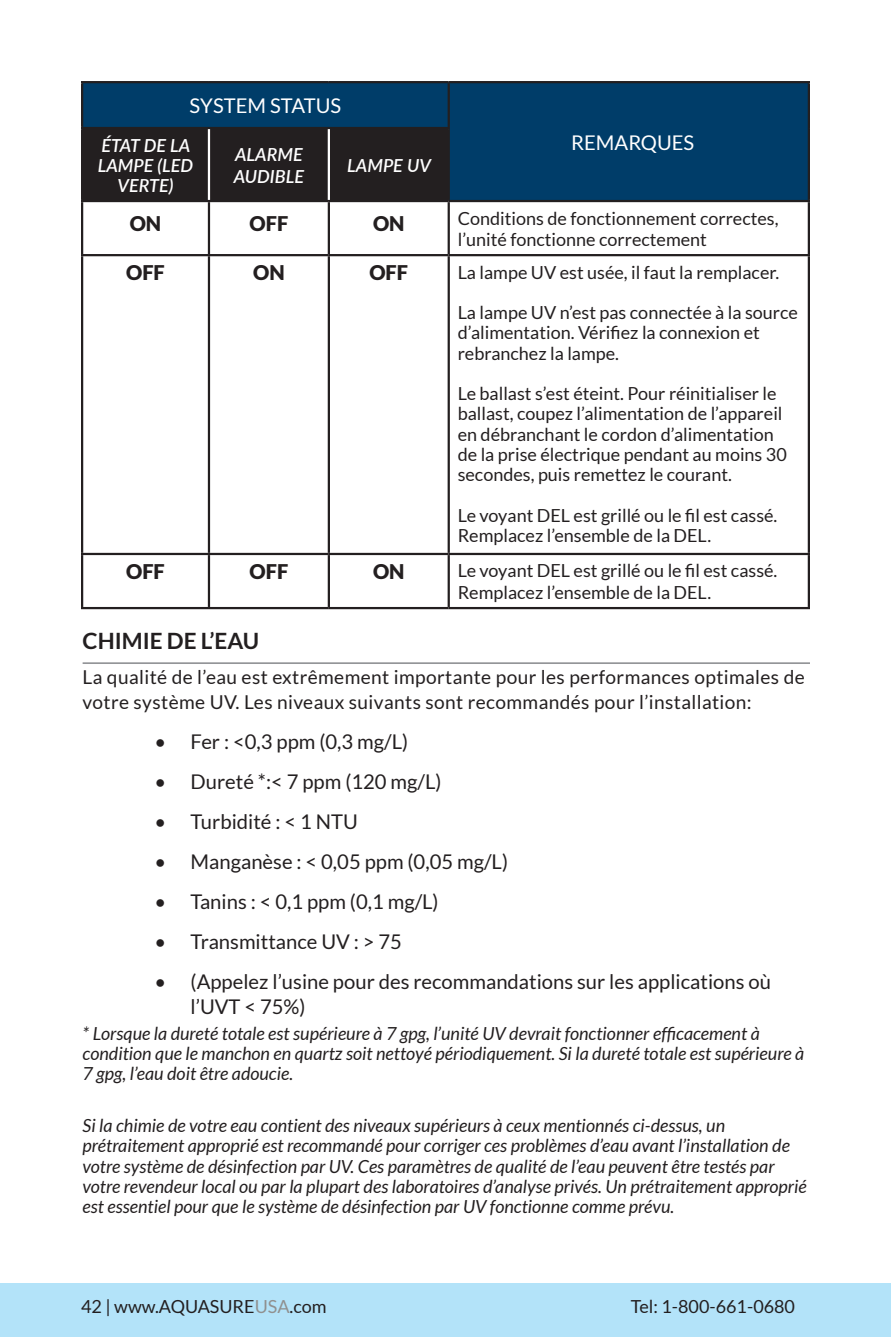
<style>
.page{position:relative;width:891px;height:1337px;background:#fff}
.page>*{position:absolute;margin:0;border:0;box-sizing:border-box;transform-origin:0 0}
.t1{font:700 22.5px "Lato";color:#231f20}
.t2{font:20.25px/24.3px "Lato";color:#231f20}
.t3{font:900 20.25px "Lato";color:#231f20}
.t4{font:20.25px "Lato";color:#fff}
.t5{font:19.12px/24.8px "Lato";letter-spacing:.02em;color:#231f20}
.t6{font:italic 18px/20.2px "Lato";color:#231f20}
.t7{font:18px/20.2px "Lato";color:#231f20}
.t8{font:italic 600 18px/20.2px "Lato";color:#fff;text-align:center}
.s1{color:#90908f}
</style>
<div class="page">
<div style="left:0;top:1283px;width:891px;height:53px;background:#b3e3f9"></div>
<div style="left:83px;top:83px;width:725px;height:117px;background:#003d69"></div>
<div style="left:83px;top:129px;width:365px;height:71px;background:#231f20"></div>
<hr style="left:81px;top:81px;width:128px;height:2px;background:#231f20">
<hr style="left:81px;top:83px;width:2px;height:44px;background:#231f20">
<hr style="left:209px;top:81px;width:120px;height:2px;background:#231f20">
<hr style="left:329px;top:81px;width:120px;height:2px;background:#231f20">
<hr style="left:449px;top:81px;width:361px;height:2px;background:#231f20">
<hr style="left:448px;top:83px;width:2px;height:44px;background:#231f20">
<hr style="left:808px;top:83px;width:2px;height:45px;background:#231f20">
<hr style="left:81px;top:127px;width:128px;height:2px;background:#231f20">
<hr style="left:81px;top:129px;width:2px;height:71px;background:#231f20">
<hr style="left:209px;top:127px;width:120px;height:2px;background:#231f20">
<hr style="left:329px;top:127px;width:121px;height:2px;background:#231f20">
<hr style="left:448px;top:129px;width:2px;height:71px;background:#231f20">
<hr style="left:808px;top:128px;width:2px;height:72px;background:#231f20">
<hr style="left:81px;top:200px;width:128px;height:2px;background:#231f20">
<hr style="left:81px;top:202px;width:2px;height:52px;background:#231f20">
<hr style="left:209px;top:200px;width:120px;height:2px;background:#231f20">
<hr style="left:208px;top:202px;width:2px;height:52px;background:#231f20">
<hr style="left:329px;top:200px;width:120px;height:2px;background:#231f20">
<hr style="left:328px;top:202px;width:2px;height:52px;background:#231f20">
<hr style="left:449px;top:200px;width:361px;height:2px;background:#231f20">
<hr style="left:448px;top:202px;width:2px;height:52px;background:#231f20">
<hr style="left:808px;top:202px;width:2px;height:52px;background:#231f20">
<hr style="left:81px;top:254px;width:128px;height:2px;background:#231f20">
<hr style="left:81px;top:256px;width:2px;height:297px;background:#231f20">
<hr style="left:209px;top:254px;width:120px;height:2px;background:#231f20">
<hr style="left:208px;top:256px;width:2px;height:297px;background:#231f20">
<hr style="left:329px;top:254px;width:120px;height:2px;background:#231f20">
<hr style="left:328px;top:256px;width:2px;height:297px;background:#231f20">
<hr style="left:449px;top:254px;width:361px;height:2px;background:#231f20">
<hr style="left:448px;top:256px;width:2px;height:297px;background:#231f20">
<hr style="left:808px;top:256px;width:2px;height:297px;background:#231f20">
<hr style="left:81px;top:553px;width:128px;height:2px;background:#231f20">
<hr style="left:81px;top:555px;width:2px;height:52px;background:#231f20">
<hr style="left:209px;top:553px;width:120px;height:2px;background:#231f20">
<hr style="left:208px;top:555px;width:2px;height:52px;background:#231f20">
<hr style="left:329px;top:553px;width:120px;height:2px;background:#231f20">
<hr style="left:328px;top:555px;width:2px;height:52px;background:#231f20">
<hr style="left:449px;top:553px;width:361px;height:2px;background:#231f20">
<hr style="left:448px;top:555px;width:2px;height:52px;background:#231f20">
<hr style="left:808px;top:555px;width:2px;height:52px;background:#231f20">
<hr style="left:81px;top:607px;width:128px;height:2px;background:#231f20">
<hr style="left:209px;top:607px;width:120px;height:2px;background:#231f20">
<hr style="left:329px;top:607px;width:120px;height:2px;background:#231f20">
<hr style="left:449px;top:607px;width:361px;height:2px;background:#231f20">
<hr style="left:208px;top:129px;width:2px;height:71px;background:#fff">
<hr style="left:328px;top:129px;width:2px;height:71px;background:#fff">
<hr style="left:83px;top:662px;width:727px;height:2px;background:#939598">
<p class="t4" style="left:190px;top:95px;width:153px">SYSTEM STATUS</p>
<p class="t8" style="left:101px;top:134px;width:90px">ÉTAT DE LA</p>
<p class="t4" style="left:571px;top:131px;width:125px">REMARQUES</p>
<p class="t8" style="left:98px;top:154px;width:97px">LAMPE (LED<br>VERTE)</p>
<p class="t8" style="left:234px;top:143px;width:72px;line-height:21.6px;text-align:left">ALARME<br>AUDIBLE</p>
<p class="t8" style="left:347px;top:154px;width:85px">LAMPE UV</p>
<p class="t3" style="left:130px;top:212px;width:33px">ON</p>
<p class="t3" style="left:250px;top:212px;width:40px">OFF</p>
<p class="t3" style="left:373px;top:212px;width:33px">ON</p>
<p class="t7" style="left:458px;top:207px;width:322px;line-height:21.6px">Conditions de fonctionnement correctes, l’unité fonctionne correctement</p>
<p class="t3" style="left:126px;top:261px;width:40px">OFF</p>
<p class="t3" style="left:253px;top:261px;width:33px">ON</p>
<p class="t3" style="left:369px;top:261px;width:40px">OFF</p>
<p class="t7" style="left:458px;top:262px;width:323px">La lampe UV est usée, il faut la remplacer.</p>
<p class="t7" style="left:458px;top:302px;width:342px">La lampe UV n’est pas connectée à la source d’alimentation. Vérifiez la connexion et rebranchez la lampe.</p>
<p class="t7" style="left:458px;top:383px;width:331px">Le ballast s’est éteint. Pour réinitialiser le ballast, coupez l’alimentation de l’appareil en débranchant le cordon d’alimentation de la prise électrique pendant au moins 30 secondes, puis remettez le courant.</p>
<p class="t7" style="left:458px;top:505px;width:321px">Le voyant DEL est grillé ou le fil est cassé.<br>Remplacez l’ensemble de la DEL.</p>
<p class="t3" style="left:126px;top:560px;width:40px">OFF</p>
<p class="t3" style="left:250px;top:560px;width:40px">OFF</p>
<p class="t3" style="left:373px;top:560px;width:33px">ON</p>
<p class="t7" style="left:458px;top:560px;width:321px;line-height:21.6px">Le voyant DEL est grillé ou le fil est cassé.<br>Remplacez l’ensemble de la DEL.</p>
<p class="t1" style="left:83px;top:628px;width:178px">CHIMIE DE L’EAU</p>
<p class="t5" style="left:83px;top:664px;width:724px">La qualité de l’eau est extrêmement importante pour les performances optimales de votre système UV. Les niveaux suivants sont recommandés pour l’installation:</p>
<p class="t2" style="left:155px;top:729px;width:255px">• Fer : &lt;0,3 ppm (0,3 mg/L)</p>
<p class="t2" style="left:155px;top:769px;width:288px">• Dureté *:&lt; 7 ppm (120 mg/L)</p>
<p class="t2" style="left:155px;top:809px;width:205px">• Turbidité : &lt; 1 NTU</p>
<p class="t2" style="left:155px;top:849px;width:355px">• Manganèse : &lt; 0,05 ppm (0,05 mg/L)</p>
<p class="t2" style="left:155px;top:889px;width:286px">• Tanins : &lt; 0,1 ppm (0,1 mg/L)</p>
<p class="t2" style="left:155px;top:929px;width:249px">• Transmittance UV : &gt; 75</p>
<p class="t2" style="left:191px;top:969px;width:582px;text-indent:-36px">• (Appelez l’usine pour des recommandations sur les applications où l’UVT &lt; 75%)</p>
<p class="t6" style="left:83px;top:1023px;width:723px">* Lorsque la dureté totale est supérieure à 7 gpg, l’unité UV devrait fonctionner efficacement à condition que le manchon en quartz soit nettoyé périodiquement. Si la dureté totale est supérieure à<br>7 gpg, l’eau doit être adoucie.</p>
<p class="t6" style="left:83px;top:1115px;width:726px">Si la chimie de votre eau contient des niveaux supérieurs à ceux mentionnés ci-dessus, un prétraitement approprié est recommandé pour corriger ces problèmes d’eau avant l’installation de votre système de désinfection par UV. Ces paramètres de qualité de l’eau peuvent être testés par votre revendeur local ou par la plupart des laboratoires d’analyse privés. Un prétraitement approprié est essentiel pour que le système de désinfection par UV fonctionne comme prévu.</p>
<p class="t7" style="left:81px;top:1296px;width:247px">42 | www.AQUASURE<span class="s1">USA</span>.com</p>
<p class="t7" style="left:631px;top:1296px;width:166px">Tel: 1-800-661-0680</p>
</div>
